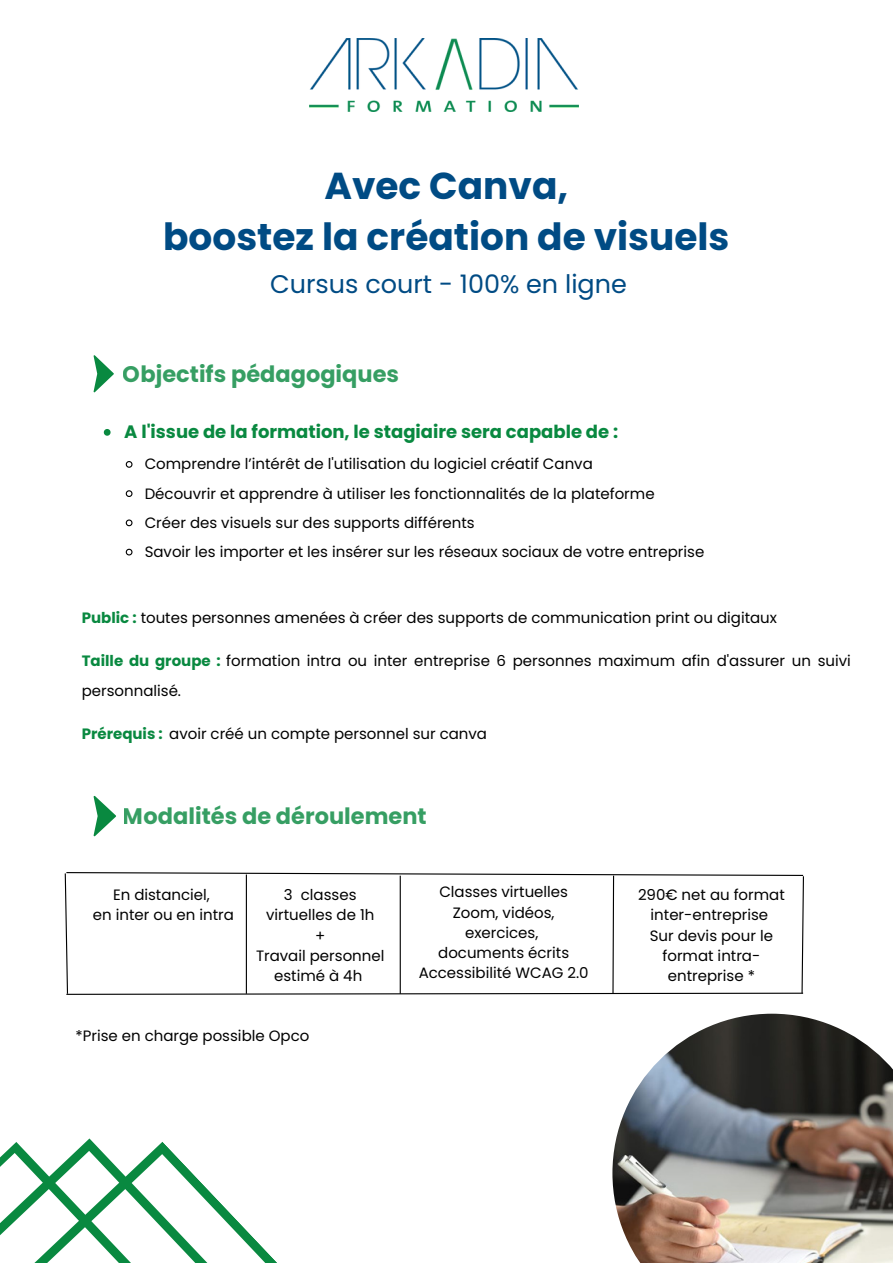
<style>
.page{position:relative;width:893px;height:1264px;background:#fff}
.page>*{position:absolute;margin:0;border:0;box-sizing:border-box;transform-origin:0 0}
.t1{font:700 37.5px "Poppins";color:#004b84}
.t2{font:25.5px "Poppins";color:#004b84}
.t3{font:700 22.5px "Poppins";color:#098940}
.t4{font:700 18px "Poppins";color:#098940}
.t5{font:15px/20.2px "Poppins";color:#000;text-align:center}
.s1{font-weight:700;color:#098940}
</style>
<div class="page">
<img style="left:310px;top:39px;width:268px;height:73px">
<svg style="left:93px;top:355px;width:21px;height:37px"></svg>
<svg style="left:93px;top:795px;width:23px;height:41px"></svg>
<svg style="left:0;top:1141px;width:276px;height:121px"></svg>
<img style="left:612px;top:1013px;width:280px;height:249px">
<svg style="left:104px;top:429px;width:7px;height:7px"></svg>
<svg style="left:125px;top:461px;width:8px;height:7px"></svg>
<svg style="left:125px;top:490px;width:8px;height:7px"></svg>
<svg style="left:125px;top:519px;width:8px;height:8px"></svg>
<svg style="left:125px;top:548px;width:8px;height:8px"></svg>
<svg style="left:64px;top:872px;width:740px;height:123px"></svg>
<p class="t1" style="left:324px;top:159px;width:245px">Avec Canva,</p>
<p class="t1" style="left:163px;top:211px;width:567px">boostez la création de visuels</p>
<p class="t2" style="left:270px;top:266px;width:358px">Cursus court - 100% en ligne</p>
<h3 class="t3" style="left:123px;top:358px;width:278px">Objectifs pédagogiques</h3>
<p class="t4" style="left:124px;top:419px;width:495px">A l'issue de la formation, le stagiaire sera capable de :</p>
<p class="t5" style="left:145px;top:454px;width:449px">Comprendre l’intérêt de l'utilisation du logiciel créatif Canva</p>
<p class="t5" style="left:145px;top:483px;width:511px">Découvrir et apprendre à utiliser les fonctionnalités de la plateforme</p>
<p class="t5" style="left:145px;top:512px;width:331px">Créer des visuels sur des supports différents</p>
<p class="t5" style="left:145px;top:542px;width:561px">Savoir les importer et les insérer sur les réseaux sociaux de votre entreprise</p>
<p class="t5" style="left:82px;top:607px;width:696px"><span class="s1">Public :</span> toutes personnes amenées à créer des supports de communication print ou digitaux</p>
<p class="t5" style="left:82px;top:646px;width:770px;line-height:29.2px;text-align:left"><span class="s1">Taille du groupe :</span> formation intra ou inter entreprise 6 personnes maximum afin d'assurer un suivi personnalisé.</p>
<p class="t5" style="left:82px;top:724px;width:407px"><span class="s1">Prérequis :</span> avoir créé un compte personnel sur canva</p>
<h3 class="t3" style="left:123px;top:800px;width:305px">Modalités de déroulement</h3>
<p class="t5" style="left:113px;top:884px;width:98px">En distanciel,</p>
<p class="t5" style="left:93px;top:905px;width:142px">en inter ou en intra</p>
<p class="t5" style="left:266px;top:884px;width:110px">3 classes virtuelles de 1h</p>
<p class="t5" style="left:315px;top:925px;width:12px">+</p>
<p class="t5" style="left:256px;top:945px;width:130px">Travail personnel estimé à 4h</p>
<p class="t5" style="left:75px;top:1025px;width:235px">*Prise en charge possible Opco</p>
<p class="t5" style="left:439px;top:882px;width:130px">Classes virtuelles<br>Zoom, vidéos,</p>
<p class="t5" style="left:465px;top:922px;width:75px">exercices,</p>
<p class="t5" style="left:438px;top:942px;width:132px">documents écrits</p>
<p class="t5" style="left:418px;top:963px;width:171px">Accessibilité WCAG 2.0</p>
<p class="t5" style="left:638px;top:884px;width:148px">290€ net au format inter-entreprise</p>
<p class="t5" style="left:649px;top:925px;width:125px">Sur devis pour le format intra&shy;entreprise *</p>
</div>
